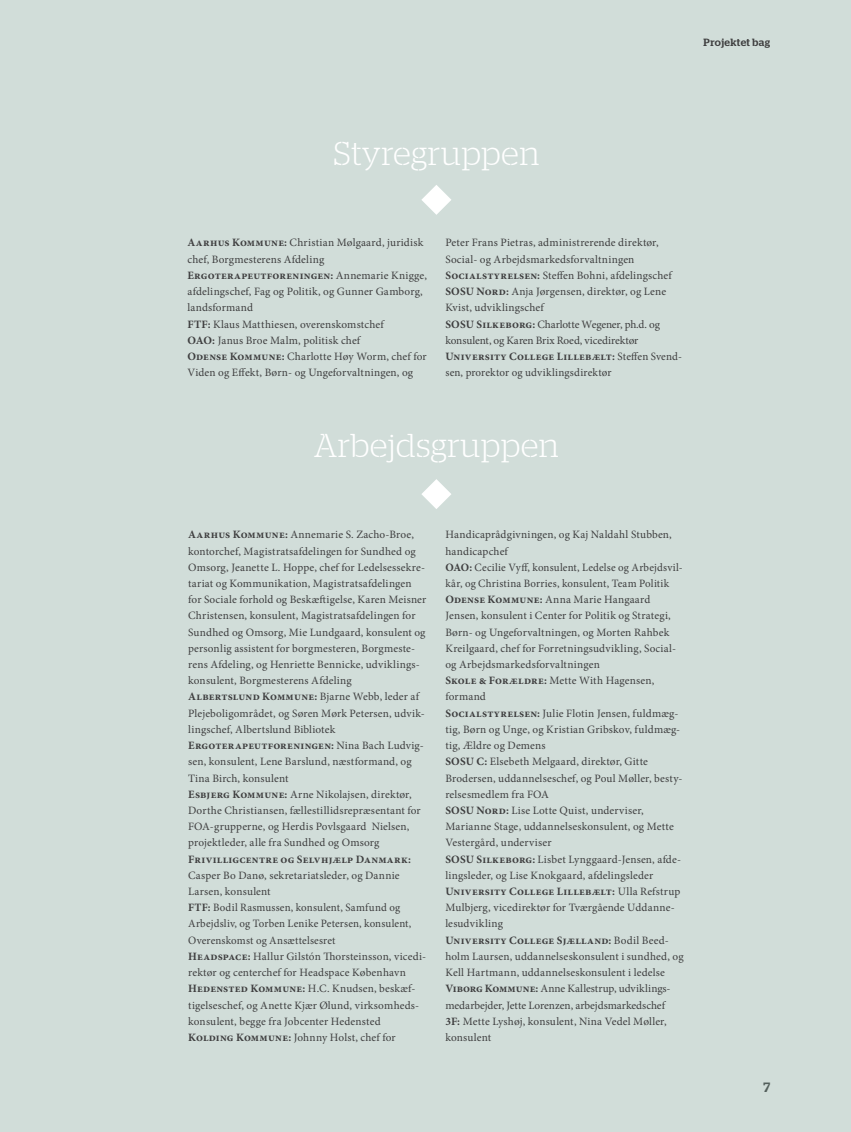
<style>
.page{position:relative;width:851px;height:1132px;background:#fff}
.page>*{position:absolute;margin:0;border:0;box-sizing:border-box;transform-origin:0 0}
.Velfærd_Rubrik_Stor{font:300 33px "Stag Stencil";letter-spacing:.01em;color:#fff}
.t1{font:500 13.5px "Stag";color:#3e3e3f}
.Velfærd_Brødtekst_Fi{font:11.25px/16.2px "Minion Pro";letter-spacing:.015em;color:#3e3e3f}
.Velfærd_Brødtekst_Fi-2{font:11.25px/16.2px "Minion Pro";letter-spacing:-.005em;color:#3e3e3f}
.Velfærd_Brødtekst_Fi-3{font:11.25px/16.2px "Minion Pro";letter-spacing:-.015em;color:#3e3e3f}
.t2{font:500 10.5px "Stag";letter-spacing:.04em;color:#3e3e3f}
.s1{font-weight:700}
</style>
<div class="page">
<div style="left:0;top:0;width:850px;height:1131px;background:#d1ddd9"></div>
<svg style="left:421px;top:185px;width:30px;height:30px"></svg>
<svg style="left:421px;top:479px;width:30px;height:30px"></svg>
<p class="t2" style="left:703px;top:36px;width:68px">Projektet bag</p>
<p class="Velfærd_Rubrik_Stor" style="left:333px;top:135px;width:207px">Styregruppen</p>
<p class="Velfærd_Brødtekst_Fi" style="left:187px;top:235px;width:237px"><span class="s1">Aarhus Kommune:</span> Christian Mølgaard, juridisk chef, Borgmesterens Afdeling</p>
<p class="Velfærd_Brødtekst_Fi" style="left:187px;top:267px;width:241px"><span class="s1">Ergoterapeutforeningen:</span> Annemarie Knigge, afdelingschef, Fag og Politik, og Gunner Gamborg, landsformand</p>
<p class="Velfærd_Brødtekst_Fi" style="left:187px;top:316px;width:198px"><span class="s1">FTF:</span> Klaus Matthiesen, overenskomstchef</p>
<p class="Velfærd_Brødtekst_Fi" style="left:187px;top:332px;width:174px"><span class="s1">OAO:</span> Janus Broe Malm, politisk chef</p>
<p class="Velfærd_Brødtekst_Fi" style="left:187px;top:348px;width:241px"><span class="s1">Odense Kommune:</span> Charlotte Høy Worm, chef for<br>Viden og Effekt, Børn- og Ungeforvaltningen, og</p>
<p class="Velfærd_Brødtekst_Fi" style="left:445px;top:235px;width:215px">Peter Frans Pietras, administrerende direktør,<br>Social- og Arbejdsmarkedsforvaltningen</p>
<p class="Velfærd_Brødtekst_Fi" style="left:445px;top:267px;width:228px"><span class="s1">Socialstyrelsen:</span> Steffen Bohni, afdelingschef</p>
<p class="Velfærd_Brødtekst_Fi" style="left:445px;top:283px;width:222px"><span class="s1">SOSU Nord:</span> Anja Jørgensen, direktør, og Lene<br>Kvist, udviklingschef</p>
<p class="Velfærd_Brødtekst_Fi-3" style="left:445px;top:316px;width:216px"><span class="s1">SOSU Silkeborg:</span> Charlotte Wegener, ph.d. og konsulent, og Karen Brix Roed, vicedirektør</p>
<p class="Velfærd_Brødtekst_Fi" style="left:445px;top:348px;width:238px"><span class="s1">University College Lillebælt:</span> Steffen Svend&shy;sen, prorektor og udviklingsdirektør</p>
<p class="Velfærd_Rubrik_Stor" style="left:314px;top:426px;width:246px">Arbejdsgruppen</p>
<p class="Velfærd_Brødtekst_Fi" style="left:188px;top:526px;width:239px"><span class="s1">Aarhus Kommune:</span> Annemarie S. Zacho-Broe, kontorchef, Magistratsafdelingen for Sundhed og Omsorg, Jeanette L. Hoppe, chef for Ledelsessekre&shy;tariat og Kommunikation, Magistratsafdelingen for Sociale forhold og Beskæftigelse, Karen Meisner Christensen, konsulent, Magistratsafdelingen for Sundhed og Omsorg, Mie Lundgaard, konsulent og personlig assistent for borgmesteren, Borgmeste&shy;rens Afdeling, og Henriette Bennicke, udviklings&shy;konsulent, Borgmesterens Afdeling</p>
<p class="Velfærd_Brødtekst_Fi" style="left:188px;top:688px;width:238px"><span class="s1">Albertslund Kommune:</span> Bjarne Webb, leder af<br>Plejeboligområdet, og Søren Mørk Petersen, udvik&shy;lingschef, Albertslund Bibliotek</p>
<p class="Velfærd_Brødtekst_Fi" style="left:188px;top:737px;width:237px"><span class="s1">Ergoterapeutforeningen:</span> Nina Bach Ludvig&shy;sen, konsulent, Lene Barslund, næstformand, og<br>Tina Birch, konsulent</p>
<p class="Velfærd_Brødtekst_Fi" style="left:188px;top:785px;width:234px"><span class="s1">Esbjerg Kommune:</span> Arne Nikolajsen, direktør, Dorthe Christiansen, fællestillidsrepræsentant for FOA-grupperne, og Herdis Povlsgaard Nielsen, projektleder, alle fra Sundhed og Omsorg</p>
<p class="Velfærd_Brødtekst_Fi" style="left:188px;top:850px;width:224px"><span class="s1">Frivilligcentre og Selvhjælp Danmark:<br></span>Casper Bo Danø, sekretariatsleder, og Dannie<br>Larsen, konsulent</p>
<p class="Velfærd_Brødtekst_Fi" style="left:188px;top:899px;width:225px"><span class="s1">FTF:</span> Bodil Rasmussen, konsulent, Samfund og<br>Arbejdsliv, og Torben Lenike Petersen, konsulent,<br>Overenskomst og Ansættelsesret</p>
<p class="Velfærd_Brødtekst_Fi" style="left:188px;top:947px;width:239px"><span class="s1">Headspace:</span> Hallur Gilstón Thorsteinsson, vicedi&shy;rektør og centerchef for Headspace København</p>
<p class="Velfærd_Brødtekst_Fi" style="left:188px;top:980px;width:232px"><span class="s1">Hedensted Kommune:</span> H.C. Knudsen, beskæf&shy;tigelseschef, og Anette Kjær Ølund, virksomheds&shy;konsulent, begge fra Jobcenter Hedensted</p>
<p class="Velfærd_Brødtekst_Fi" style="left:188px;top:1028px;width:209px"><span class="s1">Kolding Kommune:</span> Johnny Holst, chef for</p>
<p class="Velfærd_Brødtekst_Fi" style="left:445px;top:526px;width:228px">Handicaprådgivningen, og Kaj Naldahl Stubben, handicapchef</p>
<p class="Velfærd_Brødtekst_Fi" style="left:445px;top:559px;width:239px"><span class="s1">OAO:</span> Cecilie Vyff, konsulent, Ledelse og Arbejdsvil&shy;kår, og Christina Borries, konsulent, Team Politik</p>
<p class="Velfærd_Brødtekst_Fi" style="left:445px;top:591px;width:232px"><span class="s1">Odense Kommune:</span> Anna Marie Hangaard Jensen, konsulent i Center for Politik og Strategi, Børn- og Ungeforvaltningen, og Morten Rahbek Kreilgaard, chef for Forretningsudvikling, Social&shy;og Arbejdsmarkedsforvaltningen</p>
<p class="Velfærd_Brødtekst_Fi" style="left:445px;top:672px;width:210px"><span class="s1">Skole &amp; Forældre:</span> Mette With Hagensen, formand</p>
<p class="Velfærd_Brødtekst_Fi" style="left:445px;top:704px;width:236px"><span class="s1">Socialstyrelsen:</span> Julie Flotin Jensen, fuldmæg&shy;tig, Børn og Unge, og Kristian Gribskov, fuldmæg&shy;tig, Ældre og Demens</p>
<p class="Velfærd_Brødtekst_Fi" style="left:445px;top:753px;width:238px"><span class="s1">SOSU C:</span> Elsebeth Melgaard, direktør, Gitte<br>Brodersen, uddannelseschef, og Poul Møller, besty&shy;relsesmedlem fra FOA</p>
<p class="Velfærd_Brødtekst_Fi" style="left:445px;top:802px;width:230px"><span class="s1">SOSU Nord:</span> Lise Lotte Quist, underviser,<br>Marianne Stage, uddannelseskonsulent, og Mette<br>Vestergård, underviser</p>
<p class="Velfærd_Brødtekst_Fi" style="left:445px;top:850px;width:237px"><span class="s1">SOSU Silkeborg:</span> Lisbet Lynggaard-Jensen, afde&shy;lingsleder, og Lise Knokgaard, afdelingsleder</p>
<p class="Velfærd_Brødtekst_Fi" style="left:445px;top:883px;width:236px"><span class="s1">University College Lillebælt:</span> Ulla Refstrup<br>Mulbjerg, vicedirektør for Tværgående Uddanne&shy;lesudvikling</p>
<p class="Velfærd_Brødtekst_Fi" style="left:445px;top:931px;width:240px"><span class="s1">University College Sjælland:</span> Bodil Beed&shy;holm Laursen, uddannelseskonsulent i sundhed, og<br>Kell Hartmann, uddannelseskonsulent i ledelse</p>
<p class="Velfærd_Brødtekst_Fi-2" style="left:445px;top:980px;width:227px"><span class="s1">Viborg Kommune:</span> Anne Kallestrup, udviklings&shy;medarbejder, Jette Lorenzen, arbejdsmarkedschef</p>
<p class="Velfærd_Brødtekst_Fi" style="left:445px;top:1012px;width:223px"><span class="s1">3F:</span> Mette Lyshøj, konsulent, Nina Vedel Møller,</p>
<p class="Velfærd_Brødtekst_Fi" style="left:445px;top:1028px;width:47px">konsulent</p>
<p class="t1" style="left:763px;top:1078px;width:8px">7</p>
</div>
